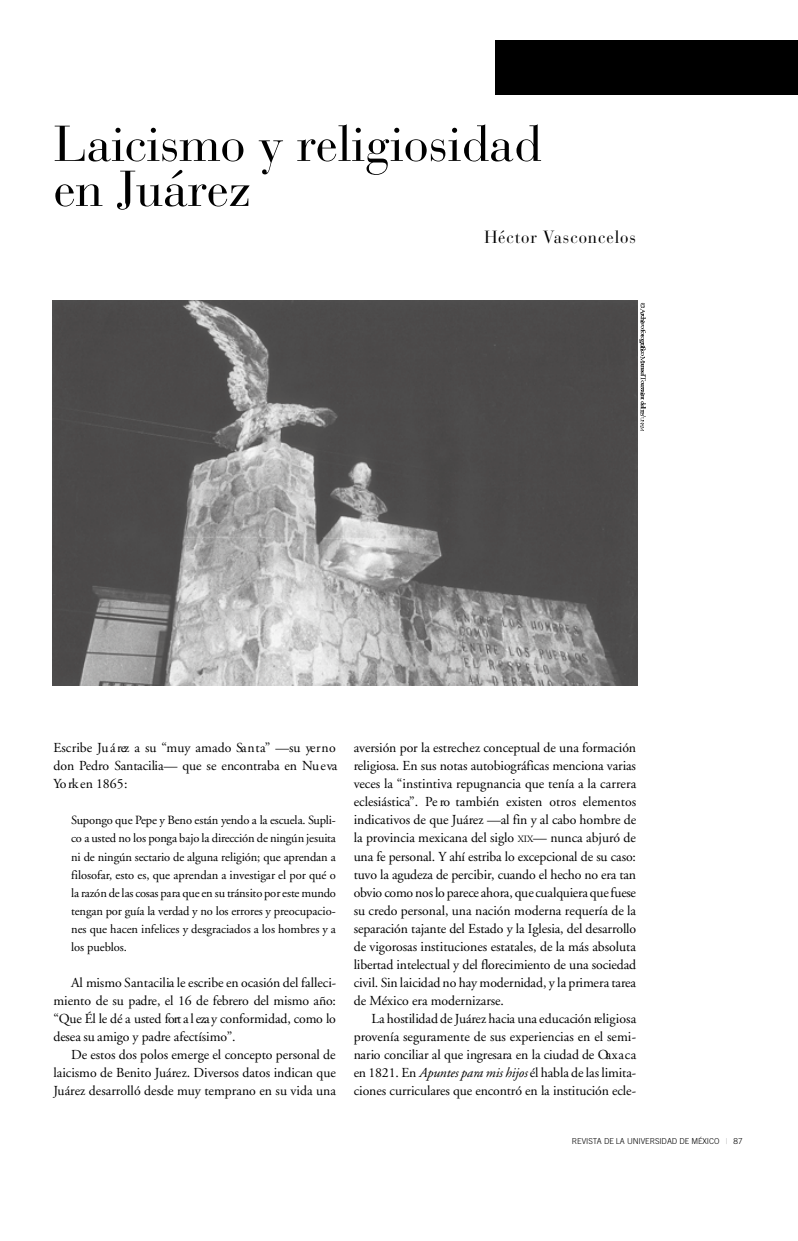
<style>
.page{position:relative;width:798px;height:1241px;background:#fff}
.page>*{position:absolute;margin:0;border:0;box-sizing:border-box;transform-origin:0 0}
.t1{font:50px/45px "Bauer Bodoni";letter-spacing:-.005em;color:#000}
.t2{font:17.5px "Bauer Bodoni";letter-spacing:.055em;color:#000;scale:.95 1}
.t3{font:13.75px/18.1px "Adobe Garamond";letter-spacing:-.005em;color:#000;text-align:justify}
.t4{font:12.5px/18.1px "Adobe Garamond";letter-spacing:-.005em;color:#000;text-align:justify}
.t5{font:300 8.12px "Trade Gothic";letter-spacing:-.01em;color:#000}
.s1{font-size:9.62px}
.s2{font-style:italic}
.s3{font-weight:400;color:#bfbfbf}
</style>
<div class="page">
<svg style="left:639px;top:303px;width:5px;height:127px"></svg>
<img style="left:52px;top:300px;width:585px;height:385px">
<div style="left:495px;top:40px;width:302px;height:54px;background:#000"></div>
<h1 class="t1" style="left:53px;top:127px;width:489px">Laicismo y religiosidad en Juárez</h1>
<p class="t2" style="left:484px;top:230px;width:161px">Héctor Va s c o n c e lo s</p>
<p class="t3" style="left:53px;top:739px;width:285px">Escribe Ju á rez a su “muy amado Sa n t a” —su ye r n o don Pe d ro Santacilia— que se encontraba en Nu e va Yo rken 1865:</p>
<p class="t4" style="left:71px;top:812px;width:266px">Supongo que Pepe y Beno están yendo a la escuela. Su p li&shy;co a usted no los ponga bajo la dirección de ningún jesuita ni de ningún sectario de alguna religión; que aprendan a filosofar, esto es, que aprendan a investigar el por qué o la razón de las cosas para queen su tránsito poreste mundo tengan por guía la verdad y no los errores y preocupacio&shy;nes que hacen infelices y desgraciados a los hombres y a los pueblos.</p>
<p class="t3" style="left:53px;top:974px;width:284px;text-indent:18px">Al mismo Santacilia le escribe en ocasión del falleci&shy;m ie n to de su padre, el 16 de febre ro del mismo año: “ Que Él le dé a usted fort a l eza y conformidad, como lo desea su amigo y padre afectísimo”.</p>
<p class="t3" style="left:53px;top:1047px;width:284px;text-indent:18px">De estos dos polos emerge el concepto personal de laicismo de Benito Juárez. Diversos datos indican que Juárez desarrolló desde muy temprano en su vida una</p>
<p class="t3" style="left:353px;top:739px;width:284px">aversión por la estrechez conceptual de una formación religiosa. En sus notas autobiográficas menciona varias veces la “instintiva repugnancia que tenía a la carrera e c le siá stic a”. Pe ro también existen otros elementos indicativos de que Juárez —al fin y al cabo hombre de la provincia mexicana del siglo <span class="s1">XIX</span>— nunca abjuró de una fe personal. Y ahí estriba lo excepcional de su caso: tuvo la agudeza de percibir, cuando el hecho no era tan o bvio como noslo parece ahora, que cualquieraque fuese su credo personal, una nación moderna requería de la separación tajante del Estado y la Iglesia, del desarrollo de vigorosas instituciones estatales, de la más absoluta libertad intelectual y del florecimiento de una sociedad civil. Sin laicidad no hay modernidad, y la primera tare a de México era modernizarse.</p>
<p class="t3" style="left:353px;top:1010px;width:284px;text-indent:18px">La hostilidad de Ju á rez hacia una educación re lig io sa provenía seguramente de sus experiencias en el semi&shy;nario conciliar al que ingresara en la ciudad de Oa x a c a en 1821. En <span class="s2">Apuntes para mis hijos</span> él habla de las limita&shy;ciones curriculares que encontró en la institución ecle-</p>
<p class="t5" style="left:571px;top:1137px;width:172px">REVISTA DE LA UNIVERSIDAD DE MÉXICO <span class="s3">|</span> 87</p>
</div>
